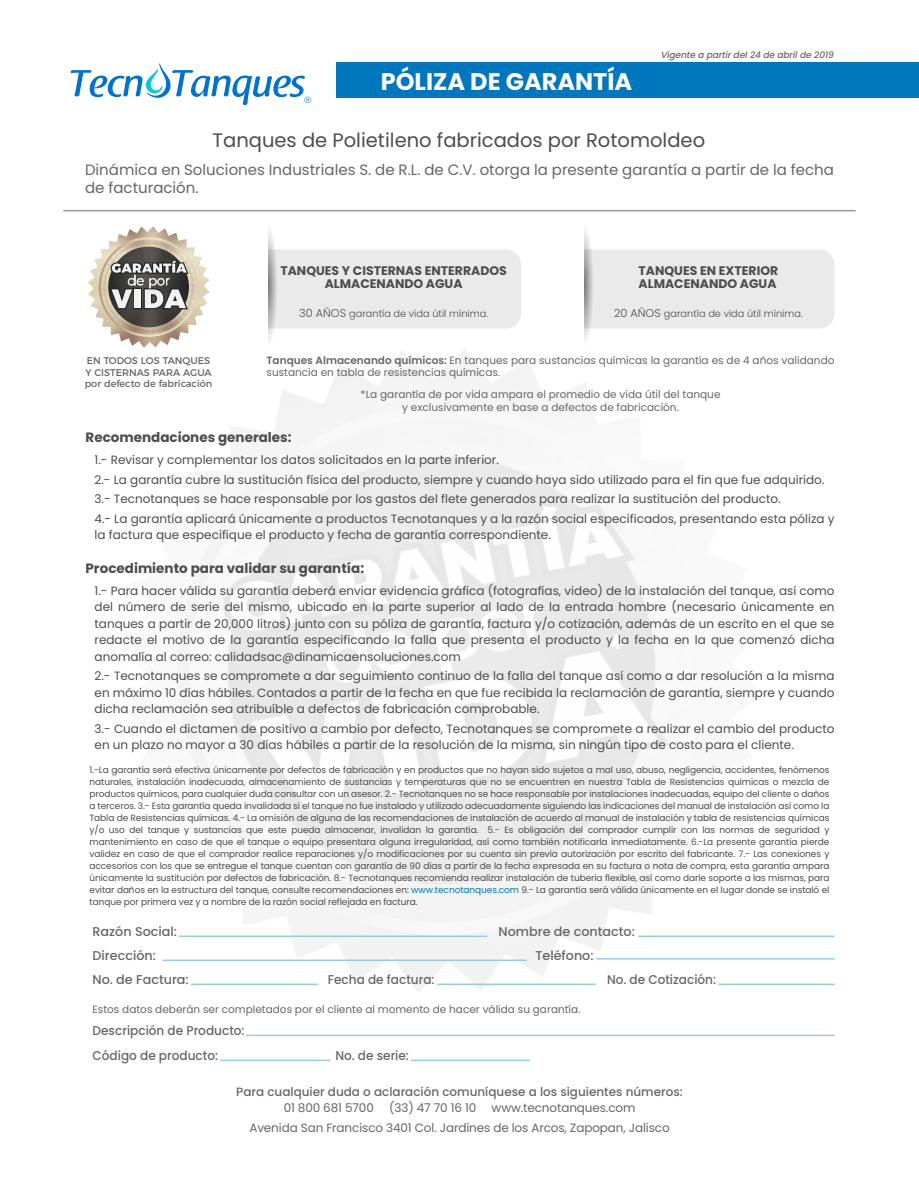
<style>
.page{position:relative;width:919px;height:1187px;background:#fff}
.page>*{position:absolute;margin:0;border:0;box-sizing:border-box;transform-origin:0 0}
.t1{font:700 24px "Poppins";color:#fff}
.t2{font:19.5px "Poppins";color:#4d4d4d}
.t3{font:15px/18px "Poppins";color:#666}
.t4{font:700 13.5px "Poppins";color:#4d4d4d}
.t5{font:500 12.75px "Poppins";color:#666;scale:.95 1}
.t6{font:500 12.75px/24px "Poppins";color:#666}
.t7{font:700 12.45px/13.5px "Poppins";color:#4d4d4d;text-align:center}
.t8{font:12px/16.5px "Poppins";color:#4d4d4d}
.t9{font:12px "Poppins";letter-spacing:-.01em;color:#666}
.t10{font:500 12px "Poppins";color:#666}
.t11{font:10.5px/12.6px "Poppins";color:#666;text-align:center}
.t12{font:300 9.75px "Poppins";color:#4d4d4d}
.t13{font:9.75px/11.6px "Montserrat";color:#666}
.t14{font:9px/12px "Poppins";letter-spacing:-.01em;color:#4d4d4d;text-align:justify}
.t15{font:italic 500 9px "Poppins";letter-spacing:-.01em;color:#666}
.s1{font-size:11.25px}
.s2{font-weight:600}
.s3{color:#0077bd}
</style>
<div class="page">
<img style="left:162px;top:263px;width:673px;height:799px">
<svg style="left:70px;top:63px;width:241px;height:42px"></svg>
<div style="left:336px;top:62px;width:582px;height:36px;background:#0077bd"></div>
<hr style="left:179px;top:935px;width:308px;height:1px;background:#99c9e5">
<hr style="left:638px;top:935px;width:196px;height:1px;background:#99c9e5">
<hr style="left:162px;top:959px;width:365px;height:1px;background:#99c9e5">
<hr style="left:596px;top:957px;width:238px;height:2px;background:#99c9e5">
<hr style="left:191px;top:983px;width:127px;height:1px;background:#99c9e5">
<hr style="left:437px;top:983px;width:159px;height:1px;background:#99c9e5">
<hr style="left:718px;top:983px;width:116px;height:1px;background:#99c9e5">
<hr style="left:246px;top:1034px;width:588px;height:1px;background:#99c9e5">
<hr style="left:220px;top:1059px;width:110px;height:1px;background:#99c9e5">
<hr style="left:410px;top:1059px;width:120px;height:1px;background:#99c9e5">
<hr style="left:63px;top:210px;width:792px;height:1px;background:#999">
<div style="left:278px;top:249px;width:243px;height:79px;background:#eaeaea"></div>
<svg style="left:255px;top:211px;width:25px;height:147px"></svg>
<div style="left:249px;top:224px;width:19px;height:122px;background:#fff"></div>
<div style="left:594px;top:249px;width:240px;height:79px;background:#eaeaea"></div>
<svg style="left:571px;top:211px;width:25px;height:147px"></svg>
<div style="left:560px;top:224px;width:24px;height:122px;background:#fff"></div>
<svg style="left:88px;top:226px;width:121px;height:122px"></svg>
<h1 class="t1" style="left:380px;top:68px;width:253px">PÓLIZA DE GARANTÍA</h1>
<p class="t15" style="left:661px;top:49px;width:174px">Vigente a partir del 24 de abril de 2019</p>
<h2 class="t2" style="left:212px;top:128px;width:494px">Tanques de Polietileno fabricados por Rotomoldeo</h2>
<h3 class="t3" style="left:85px;top:160px;width:750px">Dinámica en Soluciones Industriales S. de R.L. de C.V. otorga la presente garantía a partir de la fecha de facturación.</h3>
<p class="t13" style="left:85px;top:354px;width:129px">EN TODOS LOS TANQUES<br>Y CISTERNAS PARA AGUA por defecto de fabricación</p>
<h3 class="t7" style="left:280px;top:263px;width:228px">TANQUES Y CISTERNAS ENTERRADOS<br>ALMACENANDO AGUA</h3>
<h3 class="t7" style="left:638px;top:263px;width:141px;text-align:left">TANQUES EN EXTERIOR<br>ALMACENANDO AGUA</h3>
<p class="t12" style="left:614px;top:307px;width:190px"><span class="s1">20 AÑOS</span> garantía de vida útil mínima.</p>
<p class="t11" style="left:266px;top:353px;width:569px;text-align:left"><span class="s2">Tanques Almacenando químicos:</span> En tanques para sustancias químicas la garantía es de 4 años validando sustancia en tabla de resistencias químicas.</p>
<p class="t12" style="left:299px;top:307px;width:190px"><span class="s1">30 AÑOS</span> garantía de vida útil mínima.</p>
<p class="t11" style="left:360px;top:388px;width:361px">*La garantía de por vida ampara el promedio de vida útil del tanque y exclusivamente en base a defectos de fabricación.</p>
<h3 class="t4" style="left:86px;top:429px;width:207px">Recomendaciones generales:</h3>
<p class="t8" style="left:94px;top:450px;width:741px;line-height:19.5px">1.- Revisar y complementar los datos solicitados en la parte inferior.<br>2.- La garantía cubre la sustitución física del producto, siempre y cuando haya sido utilizado para el fin que fue adquirido.<br>3.- Tecnotanques se hace responsable por los gastos del flete generados para realizar la sustitución del producto.<br>4.- La garantía aplicará únicamente a productos Tecnotanques y a la razón social especificados, presentando esta póliza y</p>
<h3 class="t8" style="left:94px;top:526px;width:458px">la factura que especifique el producto y fecha de garantía correspondiente.</h3>
<h3 class="t4" style="left:86px;top:560px;width:280px">Procedimiento para validar su garantía:</h3>
<p class="t8" style="left:94px;top:582px;width:741px;text-align:justify">1.- Para hacer válida su garantía deberá enviar evidencia gráfica (fotografías, video) de la instalación del tanque, así como del número de serie del mismo, ubicado en la parte superior al lado de la entrada hombre (necesario únicamente en tanques a partir de 20,000 litros) junto con su póliza de garantía, factura y/o cotización, además de un escrito en el que se redacte el motivo de la garantía especificando la falla que presenta el producto y la fecha en la que comenzó dicha anomalía al correo: calidadsac@dinamicaensoluciones.com</p>
<p class="t8" style="left:94px;top:667px;width:741px;text-align:justify">2.- Tecnotanques se compromete a dar seguimiento continuo de la falla del tanque así como a dar resolución a la misma en máximo 10 días hábiles. Contados a partir de la fecha en que fue recibida la reclamación de garantía, siempre y cuando dicha reclamación sea atribuíble a defectos de fabricación comprobable.</p>
<h3 class="t8" style="left:94px;top:720px;width:741px">3.- Cuando el dictamen de positivo a cambio por defecto, Tecnotanques se compromete a realizar el cambio del producto en un plazo no mayor a 30 días hábiles a partir de la resolución de la misma, sin ningún tipo de costo para el cliente.</h3>
<p class="t14" style="left:89px;top:763px;width:741px">1.-La garantía será efectiva únicamente por defectos de fabricación y en productos que no hayan sido sujetos a mal uso, abuso, negligencia, accidentes, fenómenos naturales, instalación inadecuada, almacenamiento de sustancias y temperaturas que no se encuentren en nuestra Tabla de Resistencias químicas o mezcla de productos químicos, para cualquier duda consultar con un asesor. 2.- Tecnotanques no se hace responsable por instalaciones inadecuadas, equipo del cliente o daños a terceros. 3.- Esta garantía queda invalidada si el tanque no fue instalado y utilizado adecuadamente siguiendo las indicaciones del manual de instalación así como la Tabla de Resistencias químicas. 4.- La omisión de alguna de las recomendaciones de instalación de acuerdo al manual de instalación y tabla de resistencias químicas y/o uso del tanque y sustancias que este pueda almacenar, invalidan la garantía. 5.- Es obligación del comprador cumplir con las normas de seguridad y mantenimiento en caso de que el tanque o equipo presentara alguna irregularidad, así como también notificarla inmediatamente. 6.-La presente garantía pierde validez en caso de que el comprador realice reparaciones y/o modificaciones por su cuenta sin previa autorización por escrito del fabricante. 7.- Las conexiones y accesorios con los que se entregue el tanque cuentan con garantía de 90 días a partir de la fecha expresada en su factura o nota de compra, esta garantía ampara únicamente la sustitución por defectos de fabricación. 8.- Tecnotanques recomienda realizar instalación de tubería flexible, así como darle soporte a las mismas, para evitar daños en la estructura del tanque, consulte recomendaciones en: <span class="s3">www.tecnotanques.com</span> 9.- La garantía será válida únicamente en el lugar donde se instaló el tanque por primera vez y a nombre de la razón social reflejada en factura.</p>
<h3 class="t6" style="left:93px;top:919px;width:86px">Razón Social:<br>Dirección:</h3>
<h3 class="t6" style="left:93px;top:967px;width:98px">No. de Factura:</h3>
<h3 class="t5" style="left:328px;top:971px;width:114px">Fecha de factura:</h3>
<h3 class="t6" style="left:498px;top:919px;width:138px">Nombre de contacto:</h3>
<h3 class="t5" style="left:607px;top:971px;width:116px">No. de Cotización:</h3>
<h3 class="t6" style="left:535px;top:943px;width:60px">Teléfono:</h3>
<p class="t11" style="left:93px;top:1003px;width:489px">Estos datos deberán ser completados por el cliente al momento de hacer válida su garantía.</p>
<h3 class="t5" style="left:93px;top:1022px;width:161px">Descripción de Producto:</h3>
<h3 class="t5" style="left:92px;top:1047px;width:134px">Código de producto:</h3>
<h3 class="t5" style="left:335px;top:1047px;width:79px">No. de serie:</h3>
<h3 class="t10" style="left:236px;top:1084px;width:448px">Para cualquier duda o aclaración comuníquese a los siguientes números:</h3>
<h3 class="t9" style="left:284px;top:1101px;width:92px">01 800 681 5700</h3>
<h3 class="t9" style="left:389px;top:1101px;width:89px">(33) 47 70 16 10</h3>
<h3 class="t9" style="left:491px;top:1101px;width:145px">www.tecnotanques.com</h3>
<h3 class="t9" style="left:249px;top:1120px;width:422px">Avenida San Francisco 3401 Col. Jardines de los Arcos, Zapopan, Jalisco</h3>
</div>
